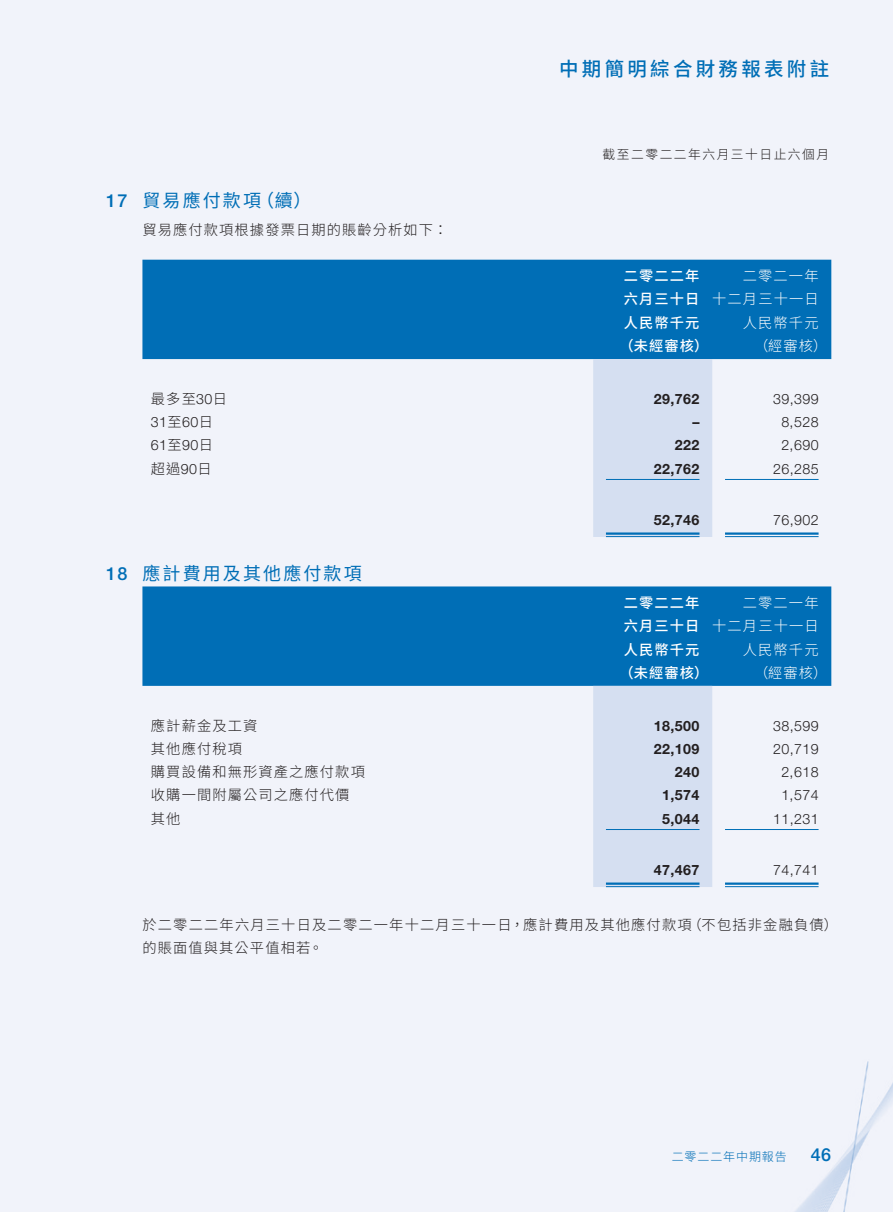
<style>
.page{position:relative;width:893px;height:1212px;background:#fff}
.page>*{position:absolute;margin:0;border:0;box-sizing:border-box;transform-origin:0 0}
.t1{font:500 19.5px "Source Han Sans TC";letter-spacing:.17em;color:#006eb6}
.Heading_1{font:18px "Source Han Sans TC";letter-spacing:.12em;color:#006eb6}
.Heading_1-2{font:500 18px "Helvetica Neue LT Std";color:#006eb6}
.Body_Text{font:300 14.25px/23.2px "Source Han Sans TC";letter-spacing:.08em;color:#231f20}
.Body_Text-2{font:300 14.25px "Helvetica Neue LT Std";letter-spacing:.03em;color:#231f20}
.Body_Text-3{font:700 14.25px "Helvetica Neue LT Std";letter-spacing:.03em;color:#231f20}
.Body_Text-4{font:300 14.25px "Source Han Sans TC";letter-spacing:.08em;color:#fff}
.Body_Text-5{font:500 14.25px "Source Han Sans TC";letter-spacing:.08em;color:#fff}
.t2{font:300 12.75px "Source Han Sans TC";letter-spacing:.12em;color:#231f20}
.t3{font:300 12px "Source Han Sans TC";letter-spacing:.075em;color:#006eb6}
.s1{font-family:"Helvetica Neue LT Std"}
.s2{font-family:"Source Han Sans TC"}
</style>
<div class="page">
<div style="left:142px;top:260px;width:689px;height:99px;background:#006eb6"></div>
<div style="left:593px;top:359px;width:119px;height:178px;background:#d5dff1"></div>
<hr style="left:606px;top:479px;width:93px;height:1px;background:#006eb6">
<hr style="left:725px;top:479px;width:94px;height:1px;background:#006eb6">
<hr style="left:606px;top:532px;width:93px;height:3px;background:#006eb6">
<hr style="left:606px;top:536px;width:93px;height:1px;background:#006eb6">
<hr style="left:725px;top:532px;width:94px;height:3px;background:#006eb6">
<hr style="left:725px;top:536px;width:94px;height:1px;background:#006eb6">
<div style="left:142px;top:586px;width:689px;height:100px;background:#006eb6"></div>
<div style="left:593px;top:686px;width:119px;height:201px;background:#d5dff1"></div>
<hr style="left:606px;top:829px;width:93px;height:1px;background:#006eb6">
<hr style="left:725px;top:829px;width:94px;height:1px;background:#006eb6">
<hr style="left:606px;top:882px;width:93px;height:3px;background:#006eb6">
<hr style="left:606px;top:886px;width:93px;height:1px;background:#006eb6">
<hr style="left:725px;top:882px;width:94px;height:3px;background:#006eb6">
<hr style="left:725px;top:886px;width:94px;height:1px;background:#006eb6">
<h1 class="t1" style="left:559px;top:58px;width:272px">中期簡明綜合財務報表附註</h1>
<p class="Heading_1-2" style="left:106px;top:190px;width:23px">17</p>
<p class="Heading_1" style="left:142px;top:190px;width:120px">貿易應付款項</p>
<p class="Heading_1" style="left:256px;top:190px;width:57px">（續(</p>
<p class="Body_Text" style="left:142px;top:218px;width:307px">貿易應付款項根據發票日期的賬齡分析如下：</p>
<p class="Body_Text" style="left:151px;top:387px;width:78px">最多至<span class="s1">30</span>日</p>
<p class="Body_Text-2" style="left:151px;top:413px;width:64px">31<span class="s2">至</span>60<span class="s2">日</span></p>
<p class="Body_Text-2" style="left:151px;top:437px;width:64px">61<span class="s2">至</span>90<span class="s2">日</span></p>
<p class="Body_Text" style="left:151px;top:457px;width:62px">超過<span class="s1">90</span>日</p>
<p class="Heading_1-2" style="left:106px;top:563px;width:23px">18</p>
<p class="Heading_1" style="left:142px;top:563px;width:221px">應計費用及其他應付款項</p>
<p class="Body_Text" style="left:151px;top:714px;width:108px">應計薪金及工資</p>
<p class="Body_Text" style="left:151px;top:737px;width:93px">其他應付稅項</p>
<p class="Body_Text" style="left:151px;top:761px;width:215px">購買設備和無形資產之應付款項</p>
<p class="Body_Text" style="left:151px;top:784px;width:200px">收購一間附屬公司之應付代價</p>
<p class="Body_Text" style="left:151px;top:807px;width:31px">其他</p>
<p class="t2" style="left:603px;top:147px;width:228px">截至二零二二年六月三十日止六個月</p>
<p class="Body_Text-5" style="left:624px;top:268px;width:77px">二零二二年</p>
<p class="Body_Text-5" style="left:624px;top:291px;width:77px">六月三十日</p>
<p class="Body_Text-5" style="left:624px;top:314px;width:77px">人民幣千元</p>
<p class="Body_Text-5" style="left:620px;top:338px;width:90px">（未經審核）</p>
<p class="Body_Text-4" style="left:743px;top:268px;width:77px">二零二一年</p>
<p class="Body_Text-4" style="left:712px;top:291px;width:108px">十二月三十一日</p>
<p class="Body_Text-4" style="left:743px;top:314px;width:77px">人民幣千元</p>
<p class="Body_Text-4" style="left:754px;top:338px;width:75px">（經審核(</p>
<p class="Body_Text-3" style="left:654px;top:390px;width:47px">29,762</p>
<p class="Body_Text-2" style="left:773px;top:390px;width:47px">39,399</p>
<p class="Body_Text-3" style="left:692px;top:413px;width:9px">–</p>
<p class="Body_Text-2" style="left:781px;top:413px;width:39px">8,528</p>
<p class="Body_Text-3" style="left:675px;top:436px;width:26px">222</p>
<p class="Body_Text-2" style="left:781px;top:437px;width:39px">2,690</p>
<p class="Body_Text-3" style="left:654px;top:460px;width:47px">22,762</p>
<p class="Body_Text-2" style="left:773px;top:460px;width:47px">26,285</p>
<p class="Body_Text-3" style="left:654px;top:511px;width:47px">52,746</p>
<p class="Body_Text-2" style="left:773px;top:511px;width:47px">76,902</p>
<p class="Body_Text-5" style="left:624px;top:595px;width:77px">二零二二年</p>
<p class="Body_Text-5" style="left:624px;top:618px;width:77px">六月三十日</p>
<p class="Body_Text-5" style="left:624px;top:641px;width:77px">人民幣千元</p>
<p class="Body_Text-5" style="left:620px;top:664px;width:90px">（未經審核）</p>
<p class="Body_Text-4" style="left:743px;top:595px;width:77px">二零二一年</p>
<p class="Body_Text-4" style="left:712px;top:618px;width:108px">十二月三十一日</p>
<p class="Body_Text-4" style="left:743px;top:641px;width:77px">人民幣千元</p>
<p class="Body_Text-4" style="left:754px;top:664px;width:75px">（經審核(</p>
<p class="Body_Text-3" style="left:654px;top:717px;width:47px">18,500</p>
<p class="Body_Text-2" style="left:773px;top:717px;width:47px">38,599</p>
<p class="Body_Text-3" style="left:654px;top:740px;width:47px">22,109</p>
<p class="Body_Text-2" style="left:773px;top:740px;width:47px">20,719</p>
<p class="Body_Text-3" style="left:675px;top:763px;width:26px">240</p>
<p class="Body_Text-2" style="left:781px;top:763px;width:39px">2,618</p>
<p class="Body_Text-3" style="left:662px;top:786px;width:39px">1,574</p>
<p class="Body_Text-2" style="left:781px;top:787px;width:39px">1,574</p>
<p class="Body_Text-3" style="left:662px;top:810px;width:39px">5,044</p>
<p class="Body_Text-2" style="left:773px;top:810px;width:47px">11,231</p>
<p class="Body_Text-3" style="left:654px;top:861px;width:47px">47,467</p>
<p class="Body_Text-2" style="left:773px;top:861px;width:47px">74,741</p>
<p class="Body_Text" style="left:142px;top:913px;width:551px">於二零二二年六月三十日及二零二一年十二月三十一日，應計費用及其他應付款項的賬面值與其公平值相若。</p>
<p class="Body_Text" style="left:687px;top:913px;width:152px">（不包括非金融負債(</p>
<p class="t3" style="left:672px;top:1149px;width:117px">二零二二年中期報告</p>
<p class="Heading_1-2" style="left:811px;top:1144px;width:22px">46</p>
</div>
